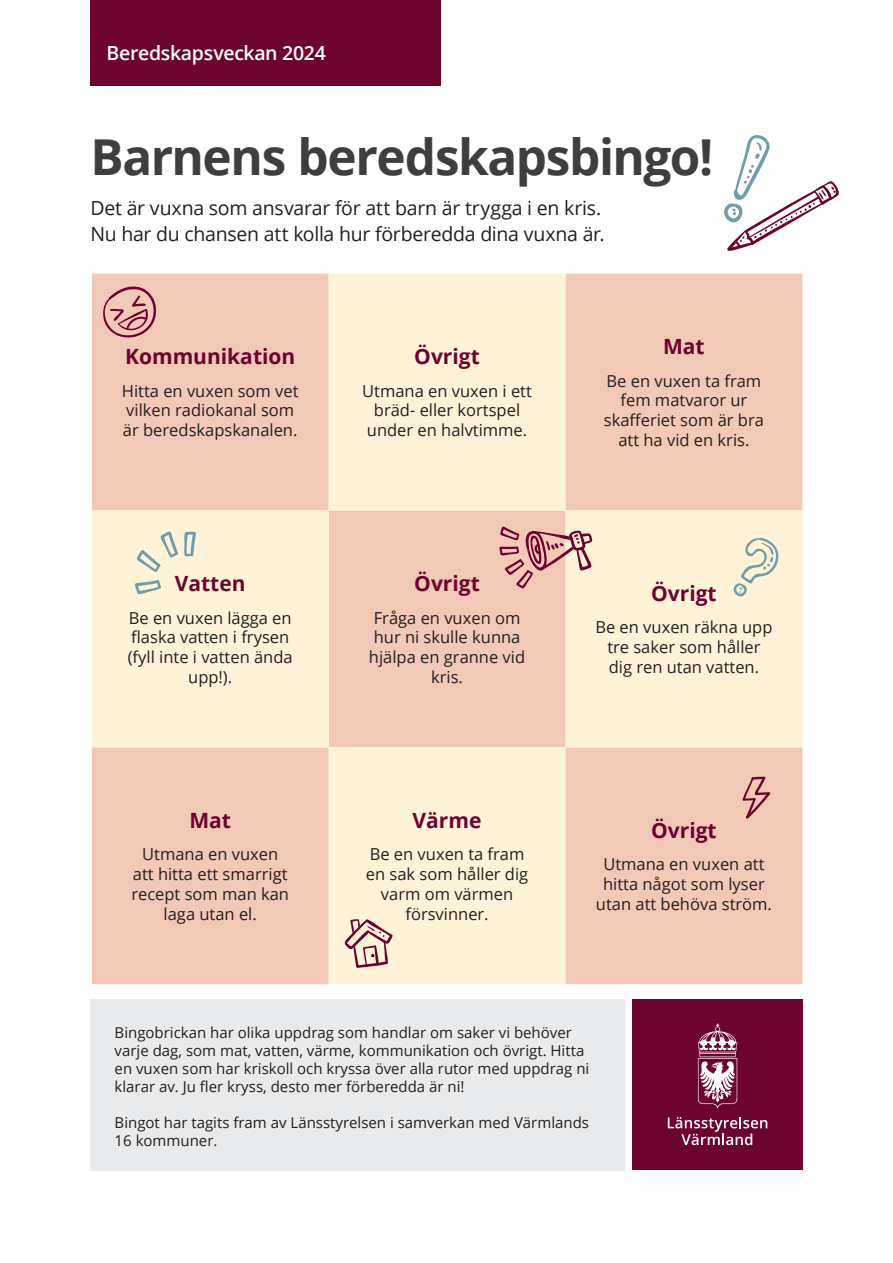
<style>
.page{position:relative;width:893px;height:1263px;background:#fff}
.page>*{position:absolute;margin:0;border:0;box-sizing:border-box;transform-origin:0 0}
.Titelrubrik{font:700 49.5px "Open Sans";letter-spacing:-.03em;color:#3e3e3f}
.ruta_-_rubrik{font:700 21px "Open Sans";color:#6c042f}
.Ingress{font:19.5px/25.5px "Open Sans";letter-spacing:-.015em;color:#231f20}
.Text_i_huvudet{font:600 19.5px "Open Sans";letter-spacing:-.015em;color:#fff}
.ruta_-_bröd{font:16.5px/19.8px "Open Sans";color:#231f20;text-align:center}
.ruta_-_bröd-2{font:15px/18px "Open Sans";color:#231f20}
</style>
<div class="page">
<div style="left:90px;top:0;width:351px;height:85px;background:#6c042f"></div>
<div style="left:632px;top:999px;width:171px;height:170px;background:#6c042f"></div>
<div style="left:90px;top:999px;width:535px;height:171px;background:#e9eaeb"></div>
<svg style="left:668px;top:1117px;width:99px;height:28px"></svg>
<svg style="left:698px;top:1023px;width:39px;height:86px"></svg>
<svg style="left:92px;top:274px;width:710px;height:710px;background:#f7dbc4"></svg>
<svg style="left:724px;top:135px;width:115px;height:116px"></svg>
<svg style="left:499px;top:526px;width:94px;height:62px;background:#d7a69f"></svg>
<svg style="left:732px;top:537px;width:49px;height:60px;background:#e4e3cf"></svg>
<svg style="left:742px;top:777px;width:29px;height:42px"></svg>
<svg style="left:135px;top:580px;width:26px;height:14px"></svg>
<svg style="left:137px;top:531px;width:59px;height:41px;background:#e2e2ce"></svg>
<svg style="left:100px;top:282px;width:57px;height:57px;background:#d7a19b"></svg>
<svg style="left:343px;top:919px;width:50px;height:49px;background:#d8b6ac"></svg>
<p class="Text_i_huvudet" style="left:106px;top:40px;width:221px">Beredskapsveckan 2024</p>
<h1 class="Titelrubrik" style="left:90px;top:123px;width:625px">Barnens beredskapsbingo!</h1>
<p class="Ingress" style="left:90px;top:195px;width:516px">Det är vuxna som ansvarar för att barn är trygga i en kris.<br>Nu har du chansen att kolla hur förberedda dina vuxna är.</p>
<p class="ruta_-_rubrik" style="left:125px;top:341px;width:172px">Kommunikation</p>
<p class="ruta_-_bröd" style="left:122px;top:380px;width:178px;text-align:left">Hitta en vuxen som vet vilken radiokanal som är beredskapskanalen.</p>
<p class="ruta_-_rubrik" style="left:414px;top:341px;width:67px">Övrigt</p>
<p class="ruta_-_bröd" style="left:362px;top:380px;width:171px">Utmana en vuxen i ett bräd- eller kortspel under en halvtimme.</p>
<p class="ruta_-_rubrik" style="left:663px;top:332px;width:43px">Mat</p>
<p class="ruta_-_bröd" style="left:604px;top:370px;width:162px">Be en vuxen ta fram fem matvaror ur skafferiet som är bra att ha vid en kris.</p>
<p class="ruta_-_rubrik" style="left:175px;top:568px;width:72px">Vatten</p>
<p class="ruta_-_bröd" style="left:128px;top:607px;width:166px">Be en vuxen lägga en flaska vatten i frysen (fyll inte i vatten ända upp!).</p>
<p class="ruta_-_rubrik" style="left:414px;top:568px;width:67px">Övrigt</p>
<p class="ruta_-_bröd" style="left:369px;top:607px;width:158px">Fråga en vuxen om hur ni skulle kunna hjälpa en granne vid kris.</p>
<p class="ruta_-_rubrik" style="left:651px;top:578px;width:67px">Övrigt</p>
<p class="ruta_-_bröd" style="left:595px;top:617px;width:179px">Be en vuxen räkna upp tre saker som håller dig ren utan vatten.</p>
<p class="ruta_-_rubrik" style="left:189px;top:805px;width:43px">Mat</p>
<p class="ruta_-_bröd" style="left:131px;top:844px;width:159px">Utmana en vuxen att hitta ett smarrigt recept som man kan laga utan el.</p>
<p class="ruta_-_rubrik" style="left:413px;top:805px;width:70px">Värme</p>
<p class="ruta_-_bröd" style="left:366px;top:844px;width:164px">Be en vuxen ta fram en sak som håller dig varm om värmen försvinner.</p>
<p class="ruta_-_rubrik" style="left:651px;top:815px;width:67px">Övrigt</p>
<p class="ruta_-_bröd" style="left:596px;top:854px;width:177px">Utmana en vuxen att hitta något som lyser utan att behöva ström.</p>
<p class="ruta_-_bröd-2" style="left:115px;top:1023px;width:476px">Bingobrickan har olika uppdrag som handlar om saker vi behöver varje dag, som mat, vatten, värme, kommunikation och övrigt. Hitta en vuxen som har kriskoll och kryssa över alla rutor med uppdrag ni klarar av. Ju fler kryss, desto mer förberedda är ni!</p>
<p class="ruta_-_bröd-2" style="left:115px;top:1113px;width:476px">Bingot har tagits fram av Länsstyrelsen i samverkan med Värmlands<br>16 kommuner.</p>
</div>
